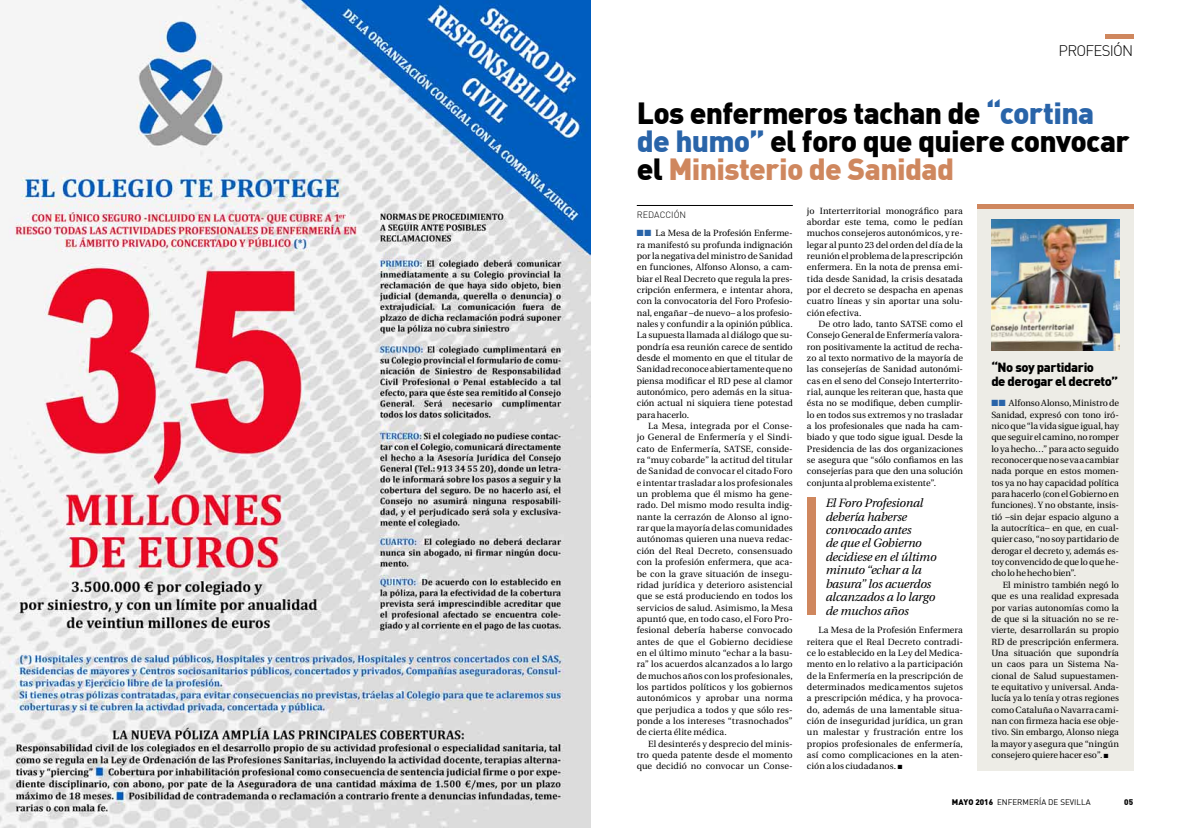
<style>
.page{position:relative;width:1180px;height:828px;background:#fff}
.page>*{position:absolute;margin:0;border:0;box-sizing:border-box;transform-origin:0 0}
.t1{font:900 30px/28px "DIN";letter-spacing:-.025em;color:#000}
.t2{font:300 15px "DIN";color:#000}
.t3{font:900 13px/14px "DIN";letter-spacing:-.03em;color:#000}
.t4{font:italic 12px/13.4px "Utopia";letter-spacing:-.015em;color:#000}
.t5{font:9px/11.3px "Utopia";color:#000;text-align:justify}
.t6{font:300 9px "DIN";color:#000}
.t7{font:8px "DIN";color:#000}
.t8{font:900 8px "DIN";color:#000}
.s1{color:#2964a9}
.s2{color:#cf875e}
.s3{font-weight:900}
</style>
<div class="page">
<img style="left:0;top:0;width:590px;height:828px">
<hr style="left:636px;top:205px;width:156px;height:1px;background:#000">
<div style="left:977px;top:208px;width:155px;height:563px;background:#edece6"></div>
<hr style="left:977px;top:204px;width:155px;height:4px;background:#cf875e">
<img style="left:991px;top:220px;width:127px;height:130px">
<div style="left:806px;top:497px;width:9px;height:118px;background:#cf875e"></div>
<hr style="left:1104px;top:34px;width:28px;height:4px;background:#cf875e">
<h2 class="t2" style="left:1058px;top:42px;width:59px">PROFESIÓN</h2>
<h1 class="t1" style="left:636px;top:97px;width:494px">Los enfermeros tachan de <span class="s1">“cortina de humo”</span> el foro que quiere convocar el <span class="s2">Ministerio de Sanidad</span></h1>
<p class="t6" style="left:636px;top:209px;width:51px">REDACCIÓN</p>
<p class="t5" style="left:636px;top:228px;width:157px"><span class="s1">■■</span> La Mesa de la Profesión Enferme&shy;ra manifestó su profunda indignación por la negativa del ministro de Sanidad en funciones, Alfonso Alonso, a cam&shy;biar el Real Decreto que regula la pres&shy;cripción enfermera, e intentar ahora, con la convocatoria del Foro Profesio&shy;nal, engañar –de nuevo– a los profesio&shy;nales y confundir a la opinión pública.<br>La supuesta llamada al diálogo que su&shy;pondría esa reunión carece de sentido desde el momento en que el titular de Sanidad reconoce abiertamente que no piensa modificar el RD pese al clamor autonómico, pero además en la situa&shy;ción actual ni siquiera tiene potestad para hacerlo.</p>
<p class="t5" style="left:636px;top:420px;width:157px;text-indent:11px">La Mesa, integrada por el Conse&shy;jo General de Enfermería y el Sindi&shy;cato de Enfermería, SATSE, conside&shy;ra “muy cobarde” la actitud del titular de Sanidad de convocar el citado Foro e intentar trasladar a los profesionales un problema que él mismo ha gene&shy;rado. Del mismo modo resulta indig&shy;nante la cerrazón de Alonso al igno&shy;rar que la mayoría de las comunidades autónomas quieren una nueva redac&shy;ción del Real Decreto, consensuado con la profesión enfermera, que aca&shy;be con la grave situación de insegu&shy;ridad jurídica y deterioro asistencial que se está produciendo en todos los servicios de salud. Asimismo, la Mesa apuntó que, en todo caso, el Foro Pro&shy;fesional debería haberse convocado antes de que el Gobierno decidiese en el último minuto “echar a la basu&shy;ra” los acuerdos alcanzados a lo largo de muchos años con los profesionales, los partidos políticos y los gobiernos autonómicos y aprobar una norma que perjudica a todos y que sólo res&shy;ponde a los intereses “trasnochados” de cierta élite médica.</p>
<p class="t5" style="left:636px;top:738px;width:157px;text-indent:11px">El desinterés y desprecio del minis&shy;tro queda patente desde el momento que decidió no convocar un Conse-</p>
<p class="t5" style="left:806px;top:205px;width:157px">jo Interterritorial monográfico para abordar este tema, como le pedían muchos consejeros autonómicos, y re&shy;legar al punto 23 del orden del día de la reunión el problema de la prescripción enfermera. En la nota de prensa emi&shy;tida desde Sanidad, la crisis desatada por el decreto se despacha en apenas cuatro líneas y sin aportar una solu&shy;ción efectiva.</p>
<p class="t5" style="left:806px;top:318px;width:157px;text-indent:11px">De otro lado, tanto SATSE como el Consejo General de Enfermería valora&shy;ron positivamente la actitud de recha&shy;zo al texto normativo de la mayoría de las consejerías de Sanidad autonómi&shy;cas en el seno del Consejo Interterrito&shy;rial, aunque les reiteran que, hasta que ésta no se modifique, deben cumplir&shy;lo en todos sus extremos y no trasladar a los profesionales que nada ha cam&shy;biado y que todo sigue igual. Desde la Presidencia de las dos organizaciones se asegura que “sólo confiamos en las consejerías para que den una solución conjunta al problema existente”.</p>
<h3 class="t4" style="left:825px;top:497px;width:112px">El Foro Profesional debería haberse convocado antes<br>de que el Gobierno decidiese en el último minuto “echar a la basura” los acuerdos alcanzados a lo largo de muchos años</h3>
<p class="t5" style="left:806px;top:625px;width:157px;text-indent:11px">La Mesa de la Profesión Enfermera reitera que el Real Decreto contradi&shy;ce lo establecido en la Ley del Medica&shy;mento en lo relativo a la participación de la Enfermería en la prescripción de determinados medicamentos sujetos a prescripción médica, y ha provoca&shy;do, además de una lamentable situa&shy;ción de inseguridad jurídica, un gran un malestar y frustración entre los propios profesionales de enfermería, así como complicaciones en la aten&shy;ción a los ciudadanos. ■</p>
<h3 class="t3" style="left:991px;top:360px;width:128px">“No soy partidario<br>de derogar el decreto”</h3>
<p class="t5" style="left:991px;top:398px;width:129px"><span class="s1">■■</span> Alfonso Alonso, Ministro de Sanidad, expresó con tono iró&shy;nico que “la vida sigue igual, hay que seguir el camino, no romper lo ya hecho…” para acto seguido reconocer que no se va a cambiar nada porque en estos momen&shy;tos ya no hay capacidad política para hacerlo (con el Gobierno en funciones). Y no obstante, insis&shy;tió –sin dejar espacio alguno a la autocrítica– en que, en cual&shy;quier caso, “no soy partidario de derogar el decreto y, además es&shy;toy convencido de que lo que he&shy;cho lo he hecho bien”.</p>
<p class="t5" style="left:991px;top:579px;width:129px;text-indent:11px">El ministro también negó lo que es una realidad expresada por varias autonomías como la de que si la situación no se re&shy;vierte, desarrollarán su propio RD de prescripción enfermera.<br>Una situación que supondría un caos para un Sistema Na&shy;cional de Salud supuestamen&shy;te equitativo y universal. Anda&shy;lucía ya lo tenía y otras regiones como Cataluña o Navarra cami&shy;nan con firmeza hacia ese obje&shy;tivo. Sin embargo, Alonso niega la mayor y asegura que “ningún consejero quiere hacer eso”. ■</p>
<p class="t7" style="left:951px;top:797px;width:140px"><span class="s3">MAYO 2016</span> ENFERMERÍA DE SEVILLA</p>
<p class="t8" style="left:1124px;top:797px;width:10px">05</p>
</div>
